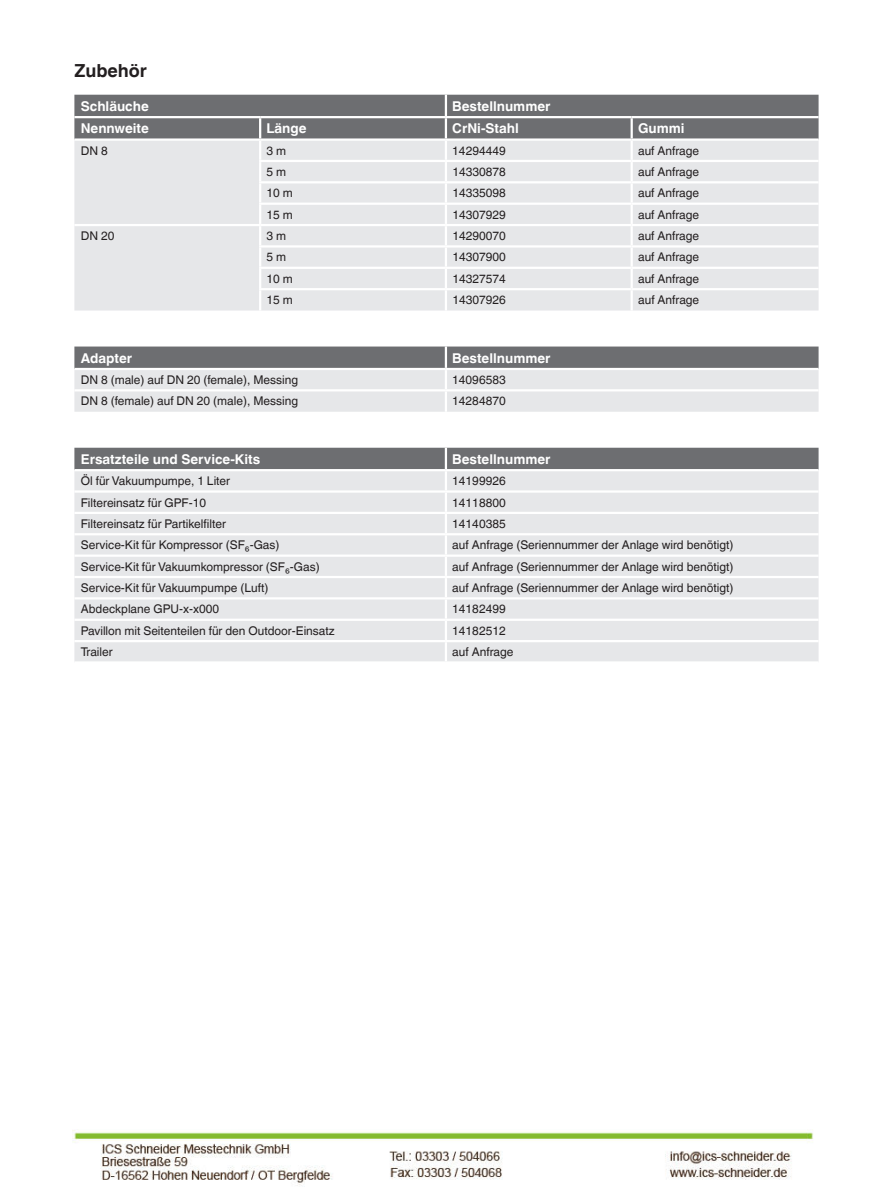
<style>
.page{position:relative;width:893px;height:1188px;background:#fff}
.page>*{position:absolute;margin:0;border:0;box-sizing:border-box;transform-origin:0 0}
.t1{font:700 18px "Helvetica World";color:#231f20}
.t2{font:700 13.5px "Helvetica World";color:#fff}
.t3{font:12px "Helvetica World";color:#231f20}
</style>
<div class="page">
<div style="left:74px;top:181px;width:745px;height:130px;background:#e6e7e9"></div>
<hr style="left:445px;top:183px;width:2px;height:20px;background:#fff">
<hr style="left:631px;top:183px;width:2px;height:20px;background:#fff">
<svg style="left:445px;top:205px;width:2px;height:83px"></svg>
<svg style="left:631px;top:205px;width:2px;height:83px"></svg>
<hr style="left:445px;top:290px;width:2px;height:21px;background:#fff">
<hr style="left:631px;top:290px;width:2px;height:21px;background:#fff">
<svg style="left:74px;top:95px;width:745px;height:86px;background:#a8a9ac"></svg>
<hr style="left:259px;top:183px;width:2px;height:20px;background:#fff">
<hr style="left:74px;top:224px;width:186px;height:2px;background:#fff">
<svg style="left:259px;top:205px;width:2px;height:83px"></svg>
<hr style="left:259px;top:290px;width:2px;height:21px;background:#fff">
<hr style="left:74px;top:116px;width:186px;height:2px;background:#fff">
<hr style="left:260px;top:116px;width:186px;height:2px;background:#fff">
<hr style="left:445px;top:95px;width:2px;height:21px;background:#fff">
<hr style="left:446px;top:116px;width:186px;height:2px;background:#fff">
<hr style="left:632px;top:116px;width:187px;height:2px;background:#fff">
<hr style="left:74px;top:138px;width:186px;height:3px;background:#fff">
<hr style="left:260px;top:138px;width:186px;height:3px;background:#fff">
<hr style="left:446px;top:138px;width:186px;height:3px;background:#fff">
<hr style="left:632px;top:138px;width:187px;height:3px;background:#fff">
<hr style="left:259px;top:160px;width:187px;height:2px;background:#fff">
<hr style="left:446px;top:160px;width:186px;height:2px;background:#fff">
<hr style="left:632px;top:160px;width:187px;height:2px;background:#fff">
<hr style="left:259px;top:181px;width:187px;height:2px;background:#fff">
<hr style="left:446px;top:181px;width:186px;height:2px;background:#fff">
<hr style="left:632px;top:181px;width:187px;height:2px;background:#fff">
<hr style="left:259px;top:203px;width:187px;height:2px;background:#fff">
<hr style="left:446px;top:203px;width:186px;height:2px;background:#fff">
<hr style="left:632px;top:203px;width:187px;height:2px;background:#fff">
<hr style="left:260px;top:224px;width:186px;height:2px;background:#fff">
<hr style="left:446px;top:224px;width:186px;height:2px;background:#fff">
<hr style="left:632px;top:224px;width:187px;height:2px;background:#fff">
<hr style="left:259px;top:245px;width:187px;height:3px;background:#fff">
<hr style="left:446px;top:245px;width:186px;height:3px;background:#fff">
<hr style="left:632px;top:245px;width:187px;height:3px;background:#fff">
<hr style="left:259px;top:267px;width:187px;height:2px;background:#fff">
<hr style="left:446px;top:267px;width:186px;height:2px;background:#fff">
<hr style="left:632px;top:267px;width:187px;height:2px;background:#fff">
<hr style="left:259px;top:288px;width:187px;height:2px;background:#fff">
<hr style="left:446px;top:288px;width:186px;height:2px;background:#fff">
<hr style="left:632px;top:288px;width:187px;height:2px;background:#fff">
<svg style="left:74px;top:347px;width:745px;height:65px;background:#bebfc1"></svg>
<hr style="left:445px;top:391px;width:2px;height:21px;background:#fff">
<hr style="left:74px;top:368px;width:372px;height:2px;background:#fff">
<hr style="left:446px;top:368px;width:373px;height:2px;background:#fff">
<hr style="left:446px;top:389px;width:373px;height:2px;background:#fff">
<div style="left:74px;top:535px;width:745px;height:126px;background:#e6e7e9"></div>
<hr style="left:74px;top:555px;width:372px;height:2px;background:#fff">
<hr style="left:446px;top:555px;width:373px;height:2px;background:#fff">
<hr style="left:74px;top:576px;width:372px;height:2px;background:#fff">
<hr style="left:446px;top:576px;width:373px;height:2px;background:#fff">
<hr style="left:74px;top:597px;width:372px;height:3px;background:#fff">
<hr style="left:446px;top:597px;width:373px;height:3px;background:#fff">
<hr style="left:74px;top:619px;width:372px;height:2px;background:#fff">
<hr style="left:446px;top:619px;width:373px;height:2px;background:#fff">
<hr style="left:74px;top:640px;width:372px;height:2px;background:#fff">
<hr style="left:446px;top:640px;width:373px;height:2px;background:#fff">
<svg style="left:74px;top:448px;width:745px;height:85px;background:#c8c9cb"></svg>
<hr style="left:445px;top:535px;width:2px;height:20px;background:#fff">
<svg style="left:445px;top:557px;width:2px;height:104px"></svg>
<hr style="left:74px;top:469px;width:372px;height:2px;background:#fff">
<hr style="left:446px;top:469px;width:373px;height:2px;background:#fff">
<hr style="left:446px;top:490px;width:373px;height:3px;background:#fff">
<img style="left:72px;top:1130px;width:742px;height:55px">
<h1 class="t1" style="left:74px;top:60px;width:74px">Zubehör</h1>
<p class="t2" style="left:81px;top:98px;width:70px">Schläuche</p>
<p class="t2" style="left:452px;top:98px;width:100px">Bestellnummer</p>
<p class="t2" style="left:81px;top:121px;width:69px">Nennweite</p>
<p class="t2" style="left:267px;top:121px;width:42px">Länge</p>
<p class="t2" style="left:452px;top:121px;width:68px">CrNi-Stahl</p>
<p class="t2" style="left:638px;top:121px;width:48px">Gummi</p>
<p class="t3" style="left:81px;top:146px;width:29px">DN 8</p>
<p class="t3" style="left:267px;top:146px;width:21px">3 m</p>
<p class="t3" style="left:452px;top:146px;width:55px">14294449</p>
<p class="t3" style="left:638px;top:146px;width:63px">auf Anfrage</p>
<p class="t3" style="left:267px;top:167px;width:21px">5 m</p>
<p class="t3" style="left:452px;top:165px;width:55px">14330878</p>
<p class="t3" style="left:638px;top:167px;width:63px">auf Anfrage</p>
<p class="t3" style="left:267px;top:188px;width:28px">10 m</p>
<p class="t3" style="left:452px;top:188px;width:55px">14335098</p>
<p class="t3" style="left:638px;top:188px;width:63px">auf Anfrage</p>
<p class="t3" style="left:267px;top:210px;width:28px">15 m</p>
<p class="t3" style="left:452px;top:208px;width:55px">14307929</p>
<p class="t3" style="left:638px;top:210px;width:63px">auf Anfrage</p>
<p class="t3" style="left:81px;top:231px;width:35px">DN 20</p>
<p class="t3" style="left:267px;top:231px;width:21px">3 m</p>
<p class="t3" style="left:452px;top:229px;width:55px">14290070</p>
<p class="t3" style="left:638px;top:231px;width:63px">auf Anfrage</p>
<p class="t3" style="left:267px;top:253px;width:21px">5 m</p>
<p class="t3" style="left:452px;top:250px;width:55px">14307900</p>
<p class="t3" style="left:638px;top:253px;width:63px">auf Anfrage</p>
<p class="t3" style="left:267px;top:274px;width:28px">10 m</p>
<p class="t3" style="left:452px;top:272px;width:55px">14327574</p>
<p class="t3" style="left:638px;top:274px;width:63px">auf Anfrage</p>
<p class="t3" style="left:267px;top:295px;width:28px">15 m</p>
<p class="t3" style="left:452px;top:293px;width:55px">14307926</p>
<p class="t3" style="left:638px;top:295px;width:63px">auf Anfrage</p>
<p class="t2" style="left:81px;top:350px;width:53px">Adapter</p>
<p class="t2" style="left:452px;top:350px;width:100px">Bestellnummer</p>
<p class="t3" style="left:81px;top:373px;width:219px">DN 8 (male) auf DN 20 (female), Messing</p>
<p class="t3" style="left:452px;top:375px;width:55px">14096583</p>
<p class="t3" style="left:81px;top:394px;width:219px">DN 8 (female) auf DN 20 (male), Messing</p>
<p class="t3" style="left:452px;top:394px;width:55px">14284870</p>
<p class="t2" style="left:81px;top:451px;width:181px">Ersatzteile und Service-Kits</p>
<p class="t2" style="left:452px;top:451px;width:100px">Bestellnummer</p>
<p class="t3" style="left:81px;top:476px;width:151px">Öl für Vakuumpumpe, 1 Liter</p>
<p class="t3" style="left:452px;top:476px;width:55px">14199926</p>
<p class="t3" style="left:81px;top:498px;width:127px">Filtereinsatz für GPF-10</p>
<p class="t3" style="left:452px;top:498px;width:55px">14118800</p>
<p class="t3" style="left:81px;top:517px;width:147px">Filtereinsatz für Partikelfilter</p>
<p class="t3" style="left:452px;top:519px;width:55px">14140385</p>
<p class="t3" style="left:81px;top:538px;width:200px">Service-Kit für Kompressor (SF₆-Gas)</p>
<p class="t3" style="left:452px;top:540px;width:283px">auf Anfrage (Seriennummer der Anlage wird benötigt)</p>
<p class="t3" style="left:81px;top:559px;width:240px">Service-Kit für Vakuumkompressor (SF₆-Gas)</p>
<p class="t3" style="left:452px;top:562px;width:283px">auf Anfrage (Seriennummer der Anlage wird benötigt)</p>
<p class="t3" style="left:81px;top:583px;width:189px">Service-Kit für Vakuumpumpe (Luft)</p>
<p class="t3" style="left:452px;top:583px;width:283px">auf Anfrage (Seriennummer der Anlage wird benötigt)</p>
<p class="t3" style="left:81px;top:602px;width:140px">Abdeckplane GPU-x-x000</p>
<p class="t3" style="left:452px;top:605px;width:55px">14182499</p>
<p class="t3" style="left:81px;top:626px;width:256px">Pavillon mit Seitenteilen für den Outdoor-Einsatz</p>
<p class="t3" style="left:452px;top:626px;width:55px">14182512</p>
<p class="t3" style="left:81px;top:647px;width:34px">Trailer</p>
<p class="t3" style="left:452px;top:647px;width:63px">auf Anfrage</p>
</div>
